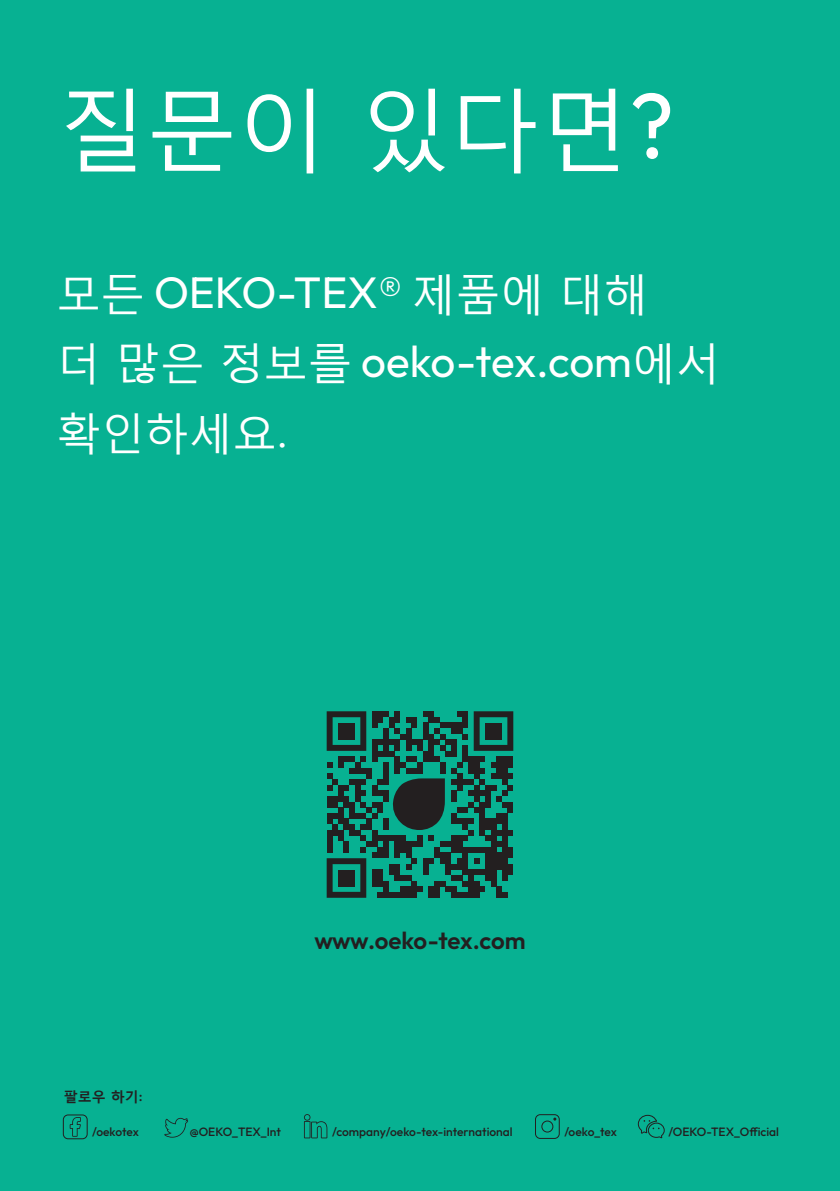
<style>
.page{position:relative;width:840px;height:1191px;background:#fff}
.page>*{position:absolute;margin:0;border:0;box-sizing:border-box;transform-origin:0 0}
.t1{font:90px "Malgun Gothic";color:#fff}
.t2{font:44px/69.4px "Outfit";color:#fff}
.t3{font:44px "Malgun Gothic";color:#fff}
.t4{font:600 24px "Outfit";letter-spacing:-.01em;color:#231f20}
.t5{font:700 14px "Malgun Gothic";color:#231f20}
.t6{font:500 12px "Outfit";color:#231f20}
.s1{font-family:"Outfit"}
.s2{font-family:"Malgun Gothic"}
.s3{font-family:"Outfit";font-weight:500}
</style>
<div class="page">
<div style="left:0;top:0;width:839px;height:1191px;background:#07b192"></div>
<svg style="left:535px;top:1114px;width:24px;height:24px"></svg>
<svg style="left:304px;top:1114px;width:23px;height:24px"></svg>
<svg style="left:637px;top:1114px;width:27px;height:24px"></svg>
<svg style="left:70px;top:1117px;width:11px;height:19px"></svg>
<div style="left:63px;top:1114px;width:25px;height:25px;border:1px solid #231f20;border-radius:5px"></div>
<svg style="left:164px;top:1117px;width:24px;height:20px"></svg>
<svg style="left:326px;top:711px;width:187px;height:186px"></svg>
<h1 class="t1" style="left:57px;top:74px;width:619px">질문이 있다면<span class="s1">?</span></h1>
<h2 class="t2" style="left:57px;top:258px;width:664px"><span class="s2">모든</span> OEKO-TEX® <span class="s2">제품에 대해<br>더 많은 정보를</span> oeko-tex.com<span class="s2">에서</span></h2>
<h2 class="t3" style="left:57px;top:406px;width:231px">확인하세요.</h2>
<p class="t5" style="left:64px;top:1087px;width:80px">팔로우 하기<span class="s3">:</span></p>
<h3 class="t4" style="left:314px;top:927px;width:213px">www.oeko-tex.com</h3>
<p class="t6" style="left:92px;top:1125px;width:48px">/oekotex</p>
<p class="t6" style="left:190px;top:1125px;width:92px">@OEKO_TEX_Int</p>
<p class="t6" style="left:332px;top:1125px;width:182px">/company/oeko-tex-international</p>
<p class="t6" style="left:564px;top:1125px;width:54px">/oeko_tex</p>
<p class="t6" style="left:668px;top:1125px;width:112px">/OEKO-TEX_Official</p>
</div>
